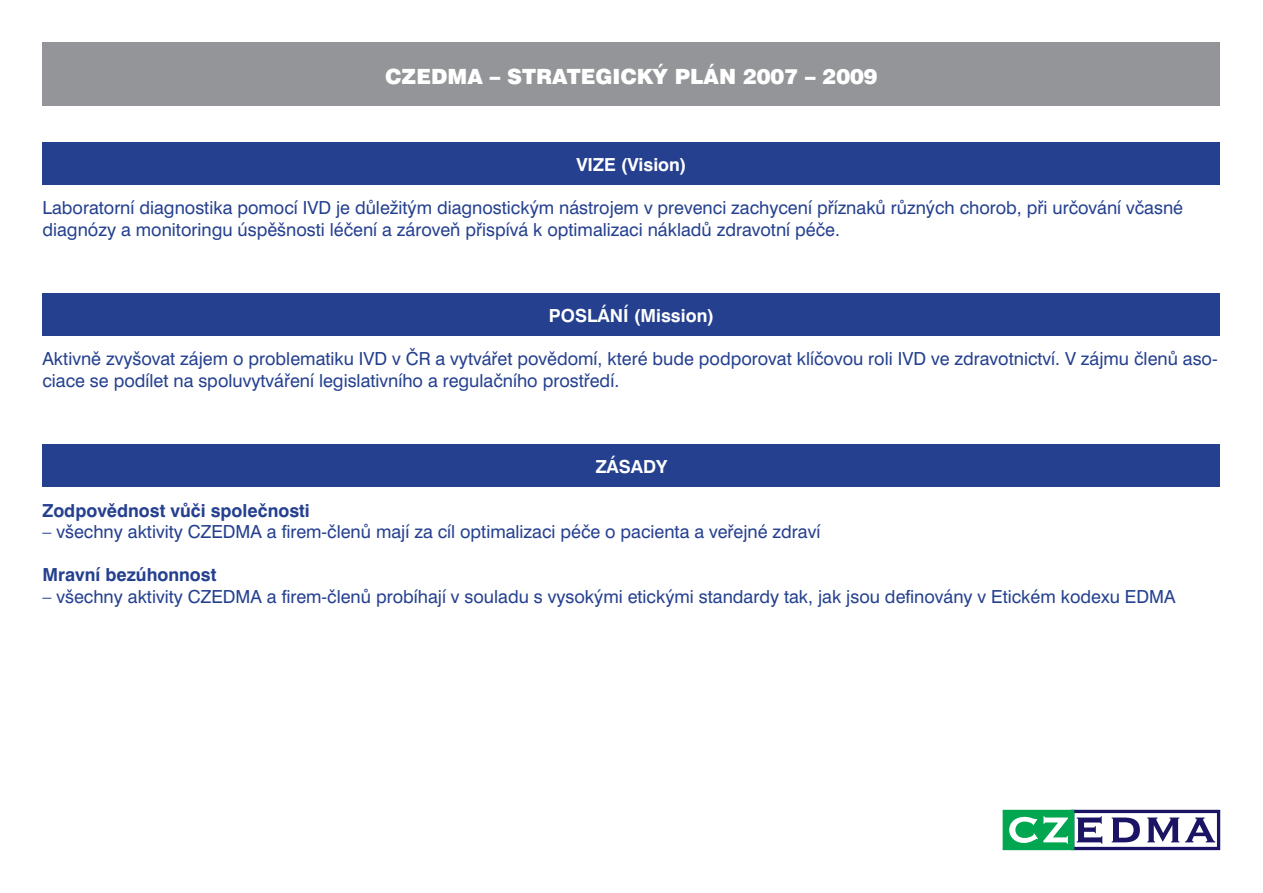
<style>
.page{position:relative;width:1263px;height:893px;background:#fff}
.page>*{position:absolute;margin:0;border:0;box-sizing:border-box;transform-origin:0 0}
.t1{font:900 21px "Swiss 721 AT";color:#fff}
.t2{font:18px/21.6px "Swiss 721 AT";color:#24408f}
.t3{font:700 18px "Swiss 721 AT";color:#24408f}
.t4{font:700 18px "Swiss 721 AT";color:#fff}
</style>
<div class="page">
<div style="left:1071px;top:810px;width:149px;height:40px;border:3px solid #1b1464"></div>
<div style="left:1004px;top:811px;width:69px;height:37px;background:#00a650"></div>
<div style="left:1003px;top:810px;width:71px;height:40px;border:3px solid #00a650"></div>
<svg style="left:1009px;top:816px;width:59px;height:28px"></svg>
<svg style="left:1076px;top:816px;width:26px;height:28px"></svg>
<svg style="left:1111px;top:817px;width:29px;height:25px"></svg>
<svg style="left:1147px;top:817px;width:32px;height:25px"></svg>
<svg style="left:1185px;top:817px;width:30px;height:25px"></svg>
<div style="left:43px;top:142px;width:1177px;height:43px;background:#24408f"></div>
<div style="left:43px;top:293px;width:1177px;height:43px;background:#24408f"></div>
<div style="left:43px;top:445px;width:1177px;height:42px;background:#24408f"></div>
<div style="left:43px;top:43px;width:1177px;height:63px;background:#939598"></div>
<p class="t1" style="left:385px;top:64px;width:494px">CZEDMA – STRATEGICKÝ PLÁN 2007 – 2009</p>
<p class="t4" style="left:576px;top:153px;width:112px">VIZE (Vision)</p>
<p class="t2" style="left:43px;top:197px;width:1142px">Laboratorní diagnostika pomocí IVD je důležitým diagnostickým nástrojem v prevenci zachycení příznaků různých chorob, při určování včasné diagnózy a monitoringu úspěšnosti léčení a zároveň přispívá k optimalizaci nákladů zdravotní péče.</p>
<p class="t4" style="left:549px;top:305px;width:167px">POSLÁNÍ (Mission)</p>
<p class="t2" style="left:43px;top:348px;width:1177px">Aktivně zvyšovat zájem o problematiku IVD v ČR a vytvářet povědomí, které bude podporovat klíčovou roli IVD ve zdravotnictví. V zájmu členů aso&shy;ciace se podílet na spoluvytváření legislativního a regulačního prostředí.</p>
<p class="t4" style="left:596px;top:456px;width:73px">ZÁSADY</p>
<p class="t3" style="left:43px;top:499px;width:269px">Zodpovědnost vůči společnosti</p>
<p class="t2" style="left:43px;top:521px;width:779px">– všechny aktivity CZEDMA a firem-členů mají za cíl optimalizaci péče o pacienta a veřejné zdraví</p>
<p class="t3" style="left:43px;top:564px;width:175px">Mravní bezúhonnost</p>
<p class="t2" style="left:43px;top:586px;width:1134px">– všechny aktivity CZEDMA a firem-členů probíhají v souladu s vysokými etickými standardy tak, jak jsou definovány v Etickém kodexu EDMA</p>
</div>
